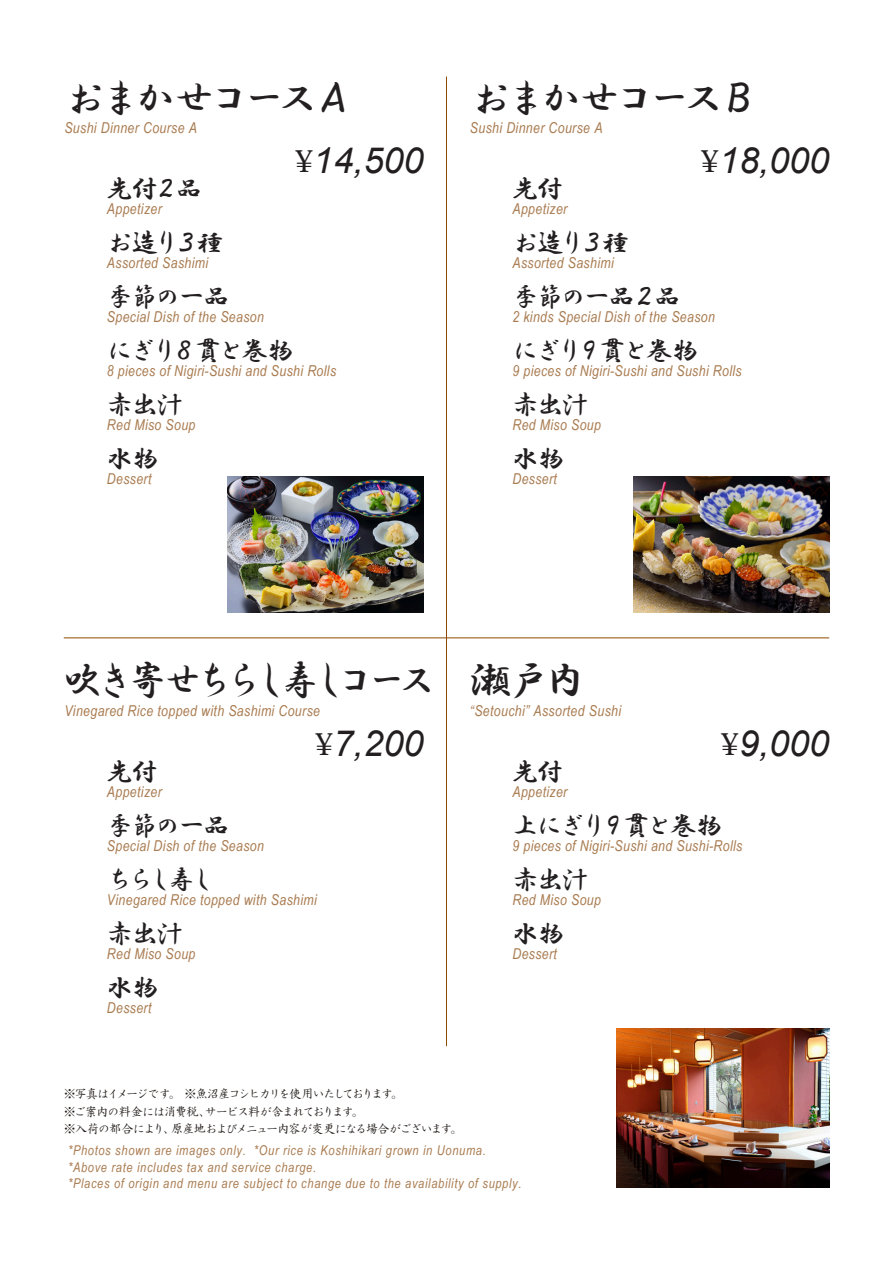
<style>
.page{position:relative;width:893px;height:1263px;background:#fff}
.page>*{position:absolute;margin:0;border:0;box-sizing:border-box;transform-origin:0 0}
.t1{font:42px "HG Gyoshotai";letter-spacing:-.17em;color:#231f20}
.t2{font:42px "HG Gyoshotai";letter-spacing:-.195em;color:#231f20;scale:.9 1}
.t3{font:italic 36px "Arial";color:#231f20}
.t4{font:27px/54px "HG Gyoshotai";letter-spacing:-.125em;color:#231f20}
.t5{font:27px/54px "HG Gyoshotai";letter-spacing:-.145em;color:#231f20}
.t6{font:italic 15px "Arial Narrow";letter-spacing:.025em;color:#a97b50}
.t7{font:italic 13.5px/16.5px "Arial Narrow";letter-spacing:.05em;color:#a97b50}
.t8{font:12px/17.2px "HG Seikaishotai PRO";letter-spacing:-.11em;color:#241e1b}
.s1{font-family:"Koz Min Pro";font-weight:500;font-style:normal;font-size:30px}
</style>
<div class="page">
<hr style="left:64px;top:638px;width:765px;height:1px;background:#8e4900">
<img style="left:617px;top:1028px;width:212px;height:159px">
<img style="left:634px;top:476px;width:195px;height:136px">
<img style="left:228px;top:476px;width:195px;height:136px">
<hr style="left:446px;top:77px;width:1px;height:969px;background:#8e4900">
<h1 class="t1" style="left:64px;top:76px;width:293px">おまかせコースＡ</h1>
<h2 class="t3" style="left:295px;top:137px;width:130px"><span class="s1">¥</span>14,500</h2>
<p class="t6" style="left:64px;top:118px;width:134px">Sushi Dinner Course A</p>
<h3 class="t4" style="left:106px;top:161px;width:189px">先付２品<br>お造り３種<br>季節の一品<br>にぎり８貫と巻物赤出汁<br>水物</h3>
<p class="t6" style="left:107px;top:198px;width:56px">Appetizer</p>
<p class="t6" style="left:107px;top:252px;width:103px">Assorted Sashimi</p>
<p class="t6" style="left:107px;top:306px;width:159px">Special Dish of the Season</p>
<p class="t6" style="left:107px;top:360px;width:231px">8 pieces of Nigiri-Sushi and Sushi Rolls</p>
<p class="t6" style="left:107px;top:414px;width:90px">Red Miso Soup</p>
<h1 class="t1" style="left:469px;top:76px;width:291px">おまかせコースＢ</h1>
<h2 class="t3" style="left:700px;top:137px;width:130px"><span class="s1">¥</span>18,000</h2>
<p class="t6" style="left:470px;top:118px;width:134px">Sushi Dinner Course A</p>
<h3 class="t5" style="left:512px;top:161px;width:188px">先付<br>お造り３種<br>季節の一品２品にぎり９貫と巻物赤出汁<br>水物</h3>
<p class="t6" style="left:512px;top:198px;width:56px">Appetizer</p>
<p class="t6" style="left:512px;top:252px;width:103px">Assorted Sashimi</p>
<p class="t6" style="left:512px;top:306px;width:204px">2 kinds Special Dish of the Season</p>
<p class="t6" style="left:512px;top:360px;width:231px">9 pieces of Nigiri-Sushi and Sushi Rolls</p>
<p class="t6" style="left:512px;top:414px;width:90px">Red Miso Soup</p>
<p class="t6" style="left:107px;top:468px;width:46px">Dessert</p>
<p class="t6" style="left:512px;top:468px;width:46px">Dessert</p>
<h1 class="t2" style="left:64px;top:659px;width:415px">吹き寄せちらし寿しコース</h1>
<h2 class="t3" style="left:315px;top:720px;width:110px"><span class="s1">¥</span>7,200</h2>
<p class="t6" style="left:64px;top:700px;width:257px">Vinegared Rice topped with Sashimi Course</p>
<h3 class="t4" style="left:106px;top:744px;width:125px">先付<br>季節の一品ちらし寿し赤出汁<br>水物</h3>
<p class="t6" style="left:107px;top:781px;width:56px">Appetizer</p>
<p class="t6" style="left:107px;top:835px;width:159px">Special Dish of the Season</p>
<p class="t6" style="left:107px;top:889px;width:211px">Vinegared Rice topped with Sashimi</p>
<p class="t6" style="left:107px;top:943px;width:90px">Red Miso Soup</p>
<h1 class="t1" style="left:469px;top:659px;width:118px">瀬戸内</h1>
<p class="t6" style="left:470px;top:700px;width:153px">“Setouchi” Assorted Sushi</p>
<h2 class="t3" style="left:720px;top:720px;width:110px"><span class="s1">¥</span>9,000</h2>
<h3 class="t4" style="left:512px;top:744px;width:212px">先付<br>上にぎり９貫と巻物赤出汁<br>水物</h3>
<p class="t6" style="left:512px;top:781px;width:56px">Appetizer</p>
<p class="t6" style="left:512px;top:835px;width:231px">9 pieces of Nigiri-Sushi and Sushi-Rolls</p>
<p class="t6" style="left:512px;top:889px;width:90px">Red Miso Soup</p>
<p class="t6" style="left:512px;top:943px;width:46px">Dessert</p>
<p class="t6" style="left:107px;top:997px;width:46px">Dessert</p>
<p class="t8" style="left:64px;top:1085px;width:400px">※写真はイメージです。 ※魚沼産コシヒカリを使用いたしております。<br>※ご案内の料金には消費税、サービス料が含まれております。<br>※入荷の都合により、原産地およびメニュー内容が変更になる場合がございます。</p>
<p class="t7" style="left:68px;top:1142px;width:455px">*Photos shown are images only. *Our rice is Koshihikari grown in Uonuma. *Above rate includes tax and service charge.<br>*Places of origin and menu are subject to change due to the availability of supply.</p>
</div>
